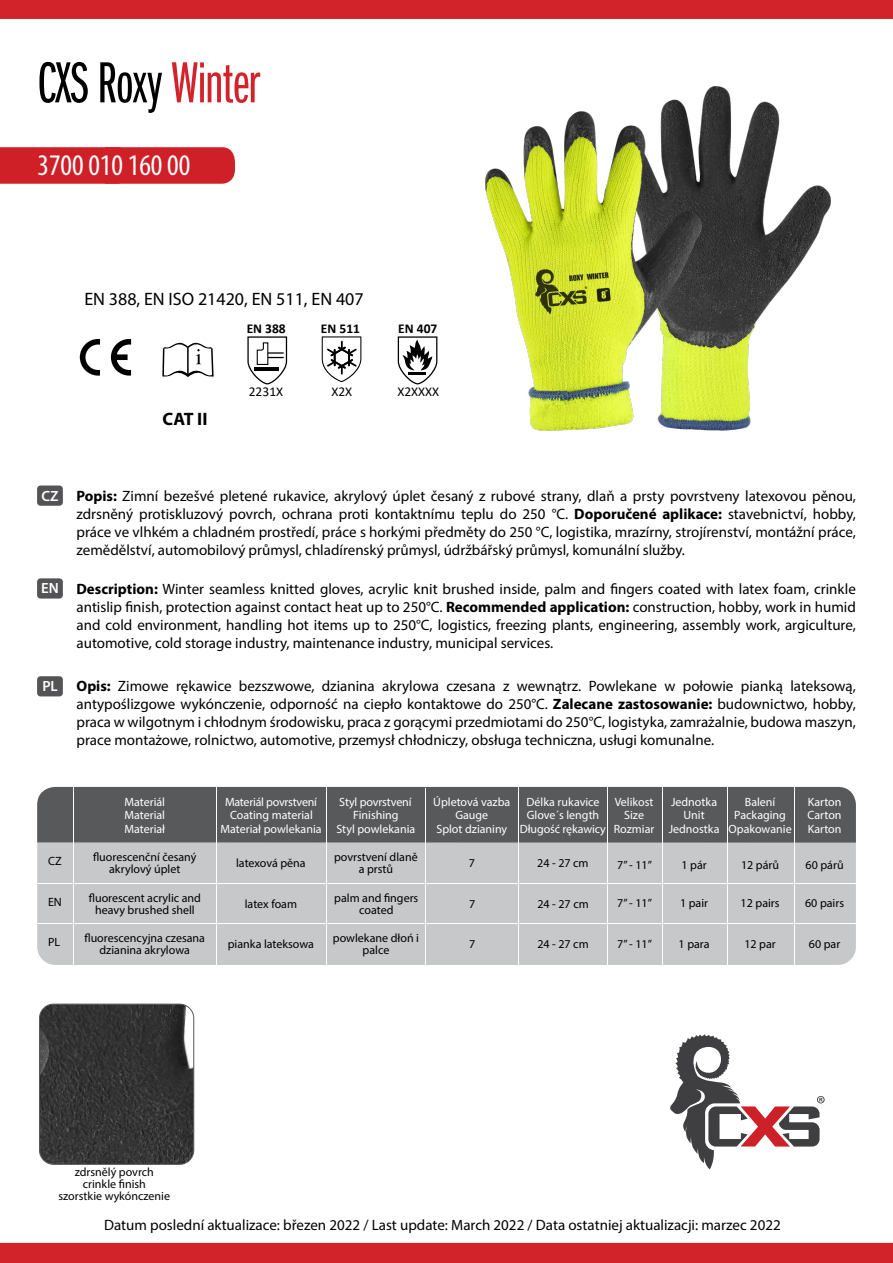
<style>
.page{position:relative;width:893px;height:1263px;background:#fff}
.page>*{position:absolute;margin:0;border:0;box-sizing:border-box;transform-origin:0 0}
.t1{font:60px "Franklin Got Itc DOT Boo Ext Com";letter-spacing:-.01em;color:#000}
.t2{font:condensed 30px "Myriad Pro";color:#fff}
.t3{font:18px "Myriad Pro";color:#000}
.t4{font:700 18px "Myriad Pro";color:#000}
.t5{font:15px/18px "Myriad Pro";color:#000;text-align:justify}
.t6{font:600 14.85px "Myriad Pro";color:#fff}
.t7{font:700 13.5px "Calibri";color:#000}
.t8{font:13.5px "Calibri";color:#000}
.t9{font:12px/12px "Myriad Pro";color:#000;text-align:center}
.t10{font:12px/13.5px "Myriad Pro";color:#fff;text-align:center}
.t11{font:12px "Myriad Pro";letter-spacing:-.02em;color:#fff}
.s1{color:#d2232a}
.s2{font-weight:700}
</style>
<div class="page">
<div style="left:0;top:147px;width:235px;height:37px;background:#cf2027"></div>
<img style="left:485px;top:86px;width:346px;height:345px">
<img style="left:40px;top:1005px;width:154px;height:159px">
<div style="left:39px;top:1003px;width:155px;height:162px;border:1px solid #58595b;border-radius:14px"></div>
<svg style="left:670px;top:1034px;width:155px;height:135px"></svg>
<div style="left:37px;top:485px;width:26px;height:21px;background:#545456;border-radius:3px"></div>
<div style="left:37px;top:578px;width:26px;height:21px;background:#545456;border-radius:3px"></div>
<div style="left:37px;top:676px;width:26px;height:20px;background:#545456;border-radius:3px"></div>
<div style="left:0;top:0;width:893px;height:19px;background:#d2232a"></div>
<div style="left:0;top:1243px;width:893px;height:20px;background:#d2232a"></div>
<svg style="left:247px;top:336px;width:40px;height:48px"></svg>
<svg style="left:162px;top:342px;width:52px;height:35px"></svg>
<svg style="left:80px;top:339px;width:20px;height:37px"></svg>
<svg style="left:111px;top:339px;width:20px;height:37px"></svg>
<svg style="left:322px;top:336px;width:39px;height:46px"></svg>
<svg style="left:398px;top:336px;width:39px;height:48px"></svg>
<div style="left:37px;top:787px;width:819px;height:178px;background:#c7c8ca;border-radius:18px"></div>
<div style="left:37px;top:787px;width:819px;height:55px;background:#58595b"></div>
<hr style="left:37px;top:923px;width:819px;height:1px;background:#fff">
<hr style="left:37px;top:883px;width:819px;height:1px;background:#fff">
<hr style="left:794px;top:787px;width:1px;height:178px;background:#fff">
<hr style="left:727px;top:787px;width:1px;height:178px;background:#fff">
<hr style="left:662px;top:787px;width:1px;height:178px;background:#fff">
<hr style="left:607px;top:787px;width:1px;height:178px;background:#fff">
<hr style="left:216px;top:787px;width:1px;height:178px;background:#fff">
<hr style="left:73px;top:787px;width:1px;height:178px;background:#fff">
<hr style="left:519px;top:787px;width:1px;height:178px;background:#fff">
<hr style="left:425px;top:788px;width:1px;height:178px;background:#fff">
<hr style="left:326px;top:787px;width:1px;height:178px;background:#fff">
<h1 class="t1" style="left:37px;top:51px;width:224px">CXS Roxy <span class="s1">Winter</span></h1>
<h2 class="t2" style="left:38px;top:147px;width:154px">3700 010 160 00</h2>
<p class="t3" style="left:84px;top:288px;width:281px">EN 388, EN ISO 21420, EN 511, EN 407</p>
<p class="t4" style="left:163px;top:407px;width:46px">CAT II</p>
<p class="t7" style="left:247px;top:319px;width:41px">EN 388</p>
<p class="t8" style="left:249px;top:382px;width:36px">2231X</p>
<p class="t7" style="left:321px;top:319px;width:41px">EN 511</p>
<p class="t8" style="left:331px;top:382px;width:22px">X2X</p>
<p class="t7" style="left:398px;top:319px;width:41px">EN 407</p>
<p class="t8" style="left:397px;top:382px;width:43px">X2XXXX</p>
<p class="t6" style="left:42px;top:486px;width:19px">CZ</p>
<p class="t6" style="left:41px;top:579px;width:19px">EN</p>
<p class="t6" style="left:42px;top:677px;width:17px">PL</p>
<p class="t5" style="left:77px;top:486px;width:781px"><span class="s2">Popis:</span> Zimní bezešvé pletené rukavice, akrylový úplet česaný z rubové strany, dlaň a prsty povrstveny latexovou pěnou, zdrsněný protiskluzový povrch, ochrana proti kontaktnímu teplu do 250 °C. <span class="s2">Doporučené aplikace:</span> stavebnictví, hobby, práce ve vlhkém a chladném prostředí, práce s horkými předměty do 250 °C, logistika, mrazírny, strojírenství, montážní práce, zemědělství, automobilový průmysl, chladírenský průmysl, údržbářský průmysl, komunální služby.</p>
<p class="t5" style="left:77px;top:579px;width:781px"><span class="s2">Description:</span> Winter seamless knitted gloves, acrylic knit brushed inside, palm and fingers coated with latex foam, crinkle antislip finish, protection against contact heat up to 250°C. <span class="s2">Recommended application:</span> construction, hobby, work in humid and cold environment, handling hot items up to 250°C, logistics, freezing plants, engineering, assembly work, argiculture, automotive, cold storage industry, maintenance industry, municipal services.</p>
<p class="t5" style="left:77px;top:677px;width:781px"><span class="s2">Opis:</span> Zimowe rękawice bezszwowe, dzianina akrylowa czesana z wewnątrz. Powlekane w połowie pianką lateksową, antypoślizgowe wykónczenie, odporność na ciepło kontaktowe do 250°C. <span class="s2">Zalecane zastosowanie:</span> budownictwo, hobby, praca w wilgotnym i chłodnym środowisku, praca z gorącymi przedmiotami do 250°C, logistyka, zamrażalnie, budowa maszyn, prace montażowe, rolnictwo, automotive, przemysł chłodniczy, obsługa techniczna, usługi komunalne.</p>
<p class="t10" style="left:124px;top:795px;width:42px">Materiál</p>
<p class="t10" style="left:124px;top:808px;width:42px">Material</p>
<p class="t10" style="left:124px;top:822px;width:42px">Materiał</p>
<p class="t11" style="left:225px;top:794px;width:93px">Materiál povrstvení</p>
<p class="t10" style="left:220px;top:822px;width:103px">Materiał powlekania</p>
<p class="t10" style="left:230px;top:808px;width:84px">Coating material</p>
<p class="t10" style="left:339px;top:795px;width:74px">Styl povrstvení</p>
<p class="t10" style="left:336px;top:822px;width:80px">Styl powlekania</p>
<p class="t10" style="left:353px;top:808px;width:47px">Finishing</p>
<p class="t10" style="left:433px;top:795px;width:79px">Úpletová vazba</p>
<p class="t10" style="left:436px;top:822px;width:72px">Splot dzianiny</p>
<p class="t10" style="left:455px;top:808px;width:34px">Gauge</p>
<p class="t10" style="left:520px;top:795px;width:87px">Délka rukavice<br>Glove´s length<br>Długość rękawicy</p>
<p class="t10" style="left:615px;top:795px;width:40px">Velikost</p>
<p class="t10" style="left:614px;top:822px;width:42px">Rozmiar</p>
<p class="t10" style="left:624px;top:808px;width:21px">Size</p>
<p class="t10" style="left:671px;top:795px;width:48px">Jednotka</p>
<p class="t10" style="left:669px;top:822px;width:52px">Jednostka</p>
<p class="t10" style="left:683px;top:808px;width:23px">Unit</p>
<p class="t10" style="left:745px;top:795px;width:32px">Balení</p>
<p class="t10" style="left:729px;top:822px;width:65px">Opakowanie</p>
<p class="t10" style="left:734px;top:808px;width:53px">Packaging</p>
<p class="t10" style="left:808px;top:795px;width:35px">Karton</p>
<p class="t10" style="left:808px;top:822px;width:35px">Karton</p>
<p class="t10" style="left:808px;top:808px;width:36px">Carton</p>
<p class="t9" style="left:48px;top:855px;width:15px">CZ</p>
<p class="t9" style="left:93px;top:851px;width:105px">fluorescenční česaný akrylový úplet</p>
<p class="t9" style="left:236px;top:857px;width:71px">latexová pěna</p>
<p class="t9" style="left:334px;top:851px;width:85px">povrstvení dlaně a prstů</p>
<p class="t9" style="left:469px;top:857px;width:8px">7</p>
<p class="t9" style="left:537px;top:857px;width:53px">24 - 27 cm</p>
<p class="t9" style="left:617px;top:859px;width:36px">7” - 11”</p>
<p class="t9" style="left:681px;top:859px;width:27px">1 pár</p>
<p class="t9" style="left:741px;top:859px;width:40px">12 párů</p>
<p class="t9" style="left:806px;top:859px;width:40px">60 párů</p>
<p class="t9" style="left:48px;top:896px;width:15px">EN</p>
<p class="t9" style="left:89px;top:891px;width:114px">fluorescent acrylic and heavy brushed shell</p>
<p class="t9" style="left:245px;top:897px;width:54px">latex foam</p>
<p class="t9" style="left:334px;top:891px;width:86px">palm and fingers coated</p>
<p class="t9" style="left:469px;top:897px;width:8px">7</p>
<p class="t9" style="left:537px;top:897px;width:53px">24 - 27 cm</p>
<p class="t9" style="left:617px;top:897px;width:36px">7” - 11”</p>
<p class="t9" style="left:680px;top:897px;width:30px">1 pair</p>
<p class="t9" style="left:741px;top:897px;width:40px">12 pairs</p>
<p class="t9" style="left:805px;top:897px;width:40px">60 pairs</p>
<p class="t9" style="left:48px;top:936px;width:14px">PL</p>
<p class="t9" style="left:84px;top:932px;width:122px">fluorescencyjna czesana dzianina akrylowa</p>
<p class="t9" style="left:228px;top:938px;width:88px">pianka lateksowa</p>
<p class="t9" style="left:333px;top:932px;width:88px">powlekane dłoń i palce</p>
<p class="t9" style="left:469px;top:938px;width:8px">7</p>
<p class="t9" style="left:537px;top:938px;width:53px">24 - 27 cm</p>
<p class="t9" style="left:617px;top:938px;width:36px">7” - 11”</p>
<p class="t9" style="left:679px;top:938px;width:32px">1 para</p>
<p class="t9" style="left:744px;top:938px;width:33px">12 par</p>
<p class="t9" style="left:809px;top:938px;width:33px">60 par</p>
<p class="t9" style="left:58px;top:1166px;width:113px">zdrsnělý povrch crinkle finish<br>szorstkie wykónczenie</p>
<p class="t5" style="left:104px;top:1215px;width:678px">Datum poslední aktualizace: březen 2022 / Last update: March 2022 / Data ostatniej aktualizacji: marzec 2022</p>
</div>
